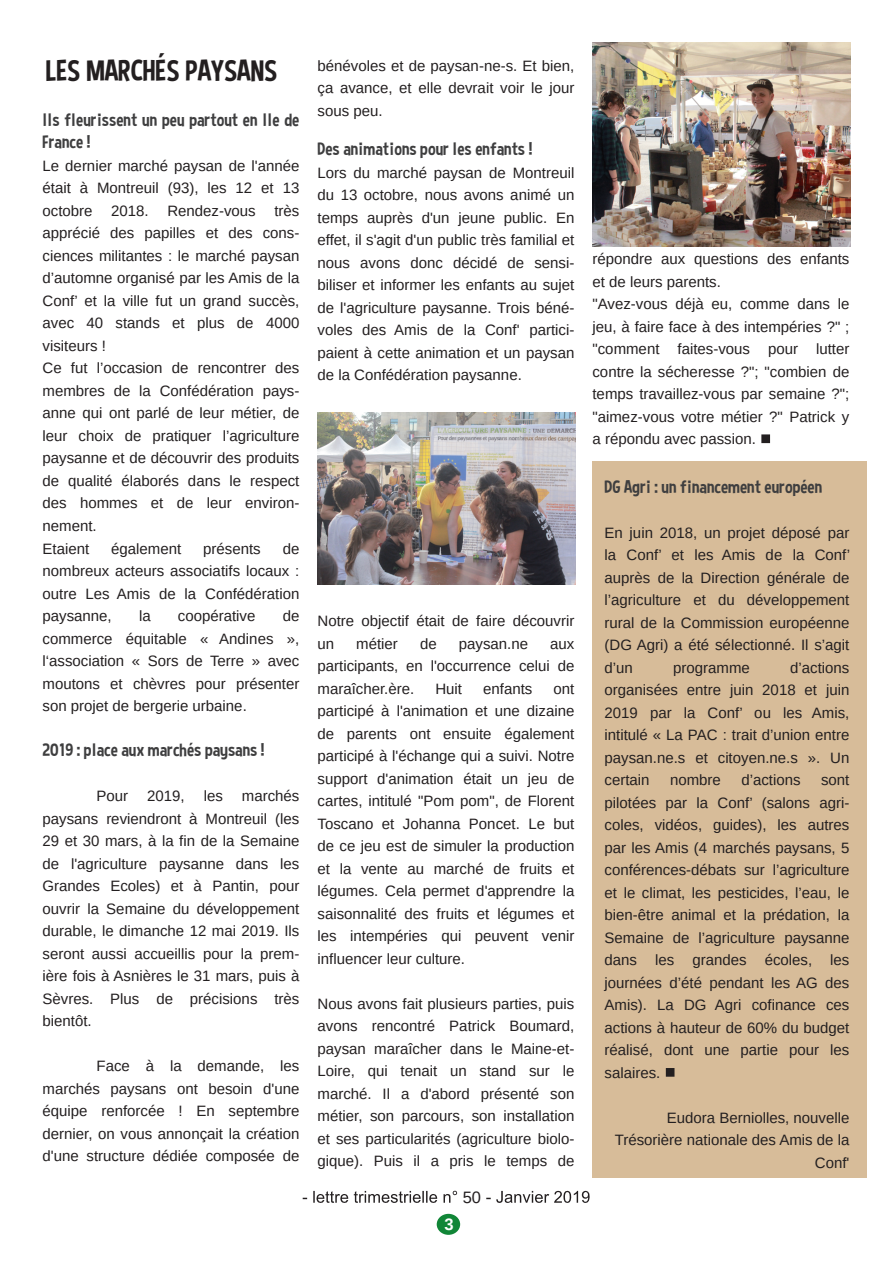
<style>
.page{position:relative;width:893px;height:1263px;background:#fff}
.page>*{position:absolute;margin:0;border:0;box-sizing:border-box;transform-origin:0 0}
.t1{font:30px "Curse Casual";color:#231f20}
.t2{font:18px/22.5px "Curse Casual";color:#3e3e3f}
.t3{font:16.5px "Liberation Sans";color:#231f20}
.t4{font:700 16.5px "Liberation Sans";color:#fff}
.t5{font:15px/22.5px "Liberation Sans";color:#231f20;text-align:justify}
</style>
<div class="page">
<div style="left:437px;top:1214px;width:23px;height:21px;background:#118637;border-radius:50%"></div>
<svg style="left:313px;top:1191px;width:35px;height:12px"></svg>
<svg style="left:354px;top:1191px;width:83px;height:12px"></svg>
<svg style="left:444px;top:1191px;width:13px;height:12px"></svg>
<svg style="left:486px;top:1191px;width:104px;height:12px"></svg>
<div style="left:592px;top:462px;width:275px;height:716px;background:#d7bc99"></div>
<div style="left:666px;top:1068px;width:8px;height:9px;background:#231f20"></div>
<img style="left:317px;top:412px;width:258px;height:173px">
<div style="left:761px;top:434px;width:9px;height:9px;background:#231f20"></div>
<img style="left:592px;top:43px;width:258px;height:204px">
<h1 class="t1" style="left:46px;top:54px;width:233px">LES MARCHÉS PAYSANS</h1>
<p class="t2" style="left:43px;top:108px;width:258px">Ils fleurissent un peu partout en Ile de<br>France !</p>
<p class="t5" style="left:43px;top:154px;width:258px;text-align:left">Le dernier marché paysan de l'année était à Montreuil (93), les 12 et 13 octobre 2018. Rendez-vous très apprécié des papilles et des cons&shy;ciences militantes : le marché paysan d’automne organisé par les Amis de la<br>Conf’ et la ville fut un grand succès, avec 40 stands et plus de 4000 visiteurs !<br>Ce fut l’occasion de rencontrer des membres de la Confédération pays&shy;anne qui ont parlé de leur métier, de leur choix de pratiquer l’agriculture paysanne et de découvrir des produits de qualité élaborés dans le respect des hommes et de leur environ&shy;nement.<br>Etaient</p>
<p class="t5" style="left:111px;top:537px;width:72px">également</p>
<p class="t5" style="left:203px;top:537px;width:59px">présents</p>
<p class="t5" style="left:43px;top:537px;width:258px;text-indent:240px">de nombreux acteurs associatifs locaux : outre Les Amis de la Confédération paysanne,</p>
<p class="t5" style="left:139px;top:604px;width:13px">la</p>
<p class="t5" style="left:178px;top:604px;width:79px">coopérative</p>
<p class="t5" style="left:43px;top:604px;width:258px;text-indent:240px">de commerce équitable « Andines », l‘association « Sors de Terre » avec moutons et chèvres pour présenter son projet de bergerie urbaine.</p>
<p class="t2" style="left:43px;top:738px;width:223px">2019 : place aux marchés paysans !</p>
<p class="t5" style="left:97px;top:784px;width:33px">Pour</p>
<p class="t5" style="left:147px;top:784px;width:39px">2019,</p>
<p class="t5" style="left:204px;top:784px;width:21px">les</p>
<p class="t5" style="left:43px;top:784px;width:258px;text-indent:199px">marchés paysans reviendront à Montreuil (les 29 et 30 mars, à la fin de la Semaine de l'agriculture paysanne dans les Grandes Ecoles) et à Pantin, pour ouvrir la Semaine du développement durable, le dimanche 12 mai 2019. Ils seront aussi accueillis pour la prem&shy;ière fois à Asnières le 31 mars, puis à Sèvres. Plus de précisions très bientôt.</p>
<p class="t5" style="left:43px;top:1054px;width:258px;text-indent:54px">Face à la demande, les marchés paysans ont besoin d'une équipe renforcée ! En septembre dernier, on vous annonçait la création d'une structure dédiée composée de</p>
<p class="t5" style="left:317px;top:54px;width:258px">bénévoles et de paysan-ne-s. Et bien, ça avance, et elle devrait voir le jour sous peu.</p>
<p class="t2" style="left:317px;top:138px;width:216px">Des animations pour les enfants !</p>
<p class="t5" style="left:317px;top:161px;width:258px">Lors du marché paysan de Montreuil du 13 octobre, nous avons animé un temps auprès d'un jeune public. En effet, il s'agit d'un public très familial et nous avons donc décidé de sensi&shy;biliser et informer les enfants au sujet de l'agriculture paysanne. Trois béné&shy;voles des Amis de la Conf' partici&shy;paient à cette animation et un paysan de la Confédération paysanne.</p>
<p class="t5" style="left:317px;top:610px;width:258px">Notre objectif était de faire découvrir un</p>
<p class="t5" style="left:356px;top:632px;width:43px">métier</p>
<p class="t5" style="left:420px;top:632px;width:18px">de</p>
<p class="t5" style="left:459px;top:632px;width:71px">paysan.ne</p>
<p class="t5" style="left:317px;top:632px;width:258px;text-indent:233px">aux participants, en l'occurrence celui de maraîcher.ère.</p>
<p class="t5" style="left:435px;top:677px;width:28px">Huit</p>
<p class="t5" style="left:483px;top:677px;width:51px">enfants</p>
<p class="t5" style="left:317px;top:677px;width:258px;text-indent:236px">ont participé à l'animation et une dizaine de parents ont ensuite également participé à l'échange qui a suivi. Notre support d'animation était un jeu de cartes, intitulé "Pom pom", de Florent Toscano et Johanna Poncet. Le but de ce jeu est de simuler la production et la vente au marché de fruits et légumes. Cela permet d'apprendre la saisonnalité des fruits et légumes et les intempéries qui peuvent venir influencer leur culture.</p>
<p class="t5" style="left:317px;top:992px;width:258px">Nous avons fait plusieurs parties, puis avons rencontré Patrick Boumard, paysan maraîcher dans le Maine-et-Loire, qui tenait un stand sur le marché. Il a d'abord présenté son métier, son parcours, son installation et ses particularités (agriculture biolo&shy;gique). Puis il a pris le temps de</p>
<p class="t4" style="left:444px;top:1215px;width:11px">3</p>
<p class="t3" style="left:463px;top:1188px;width:20px">50</p>
<p class="t5" style="left:592px;top:248px;width:258px;text-align:left">répondre aux questions des enfants et de leurs parents.<br>"Avez-vous déjà eu, comme dans le jeu, à faire face à des intempéries ?" ; "comment faites-vous pour lutter contre la sécheresse ?"; "combien de temps travaillez-vous par semaine ?"; "aimez-vous votre métier ?" Patrick y a répondu avec passion.</p>
<p class="t2" style="left:604px;top:475px;width:219px">DG Agri : un financement européen</p>
<p class="t5" style="left:604px;top:521px;width:247px">En juin 2018, un projet déposé par la Conf’ et les Amis de la Conf’ auprès de la Direction générale de l’agriculture et du développement rural de la Commission européenne (DG Agri) a été sélectionné. Il s’agit d’un</p>
<p class="t5" style="left:604px;top:656px;width:246px;text-indent:186px">d’actions organisées entre juin 2018 et juin 2019 par la Conf’ ou les Amis, intitulé « La PAC : trait d’union entre paysan.ne.s et citoyen.ne.s ». Un certain</p>
<p class="t5" style="left:673px;top:656px;width:78px">programme</p>
<p class="t5" style="left:670px;top:769px;width:52px">nombre</p>
<p class="t5" style="left:741px;top:769px;width:61px">d’actions</p>
<p class="t5" style="left:604px;top:769px;width:246px;text-indent:217px">sont pilotées par la Conf’ (salons agri&shy;coles, vidéos, guides), les autres par les Amis (4 marchés paysans, 5 conférences-débats sur l’agriculture et le climat, les pesticides, l’eau, le bien-être animal et la prédation, la Semaine de l’agriculture paysanne dans les grandes écoles, les journées d’été pendant les AG des Amis). La DG Agri cofinance ces actions à hauteur de 60% du budget réalisé, dont une partie pour les salaires.</p>
<p class="t5" style="left:615px;top:1106px;width:236px;text-align:right">Eudora Berniolles, nouvelle<br>Trésorière nationale des Amis de la<br>Conf'</p>
</div>
